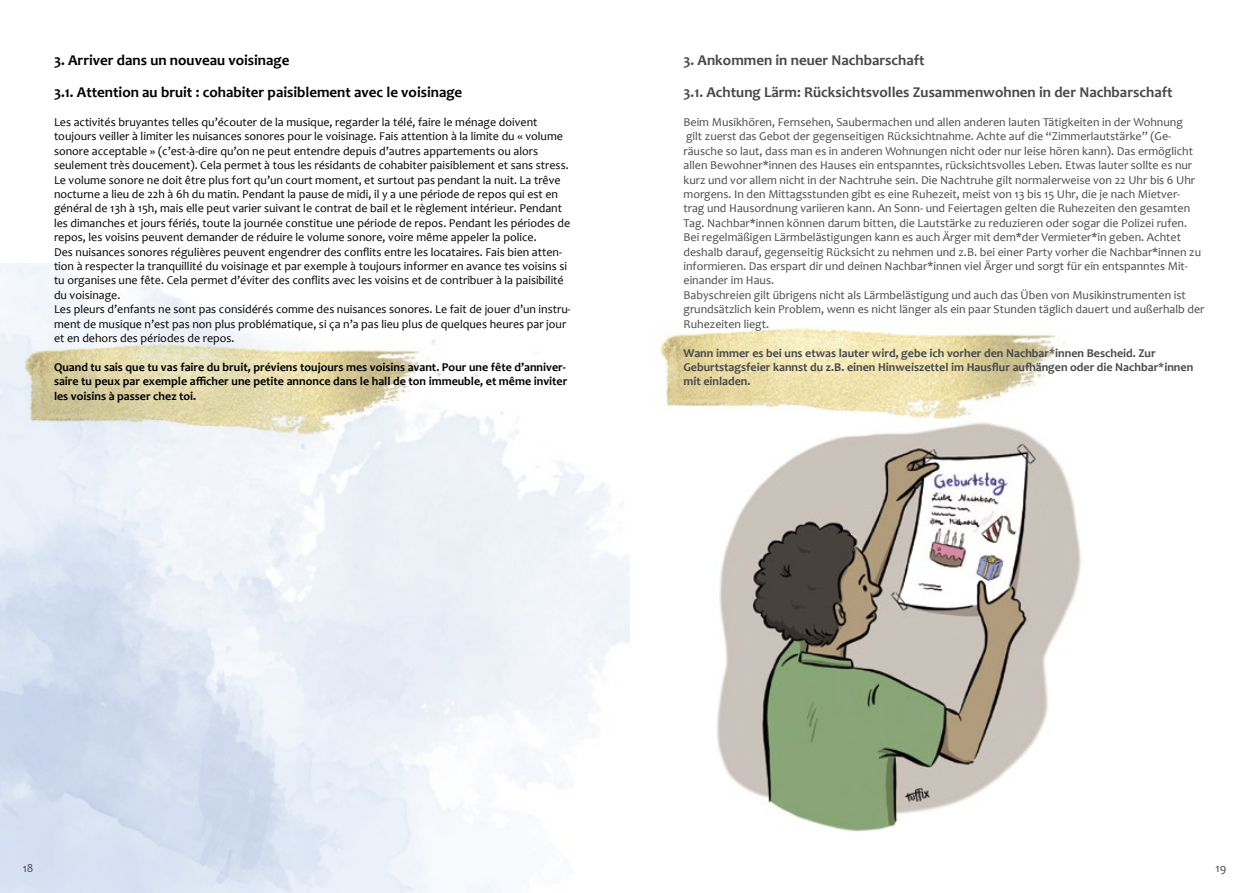
<style>
.page{position:relative;width:1259px;height:893px;background:#fff}
.page>*{position:absolute;margin:0;border:0;box-sizing:border-box;transform-origin:0 0}
.t1{font:700 15px/32.4px "Candara";color:#484848}
.t2{font:700 15px/32.4px "Candara";color:#000}
.t3{font:12px/14.4px "Candara";color:#000}
.t4{font:12px/14.4px "Candara";color:#484848}
.t5{font:700 12px/14.4px "Candara";color:#000}
.t6{font:700 12px/14.4px "Candara";color:#484848}
</style>
<div class="page">
<img style="left:660px;top:328px;width:405px;height:91px">
<img style="left:0;top:340px;width:451px;height:104px">
<img style="left:717px;top:422px;width:364px;height:410px">
<p class="t2" style="left:54px;top:44px;width:410px">3. Arriver dans un nouveau voisinage<br>3.1. Attention au bruit : cohabiter paisiblement avec le voisinage</p>
<p class="t3" style="left:54px;top:115px;width:518px">Les activités bruyantes telles qu’écouter de la musique, regarder la télé, faire le ménage doivent toujours veiller à limiter les nuisances sonores pour le voisinage. Fais attention à la limite du « volume sonore acceptable » (c’est-à-dire qu’on ne peut entendre depuis d’autres appartements ou alors seulement très doucement). Cela permet à tous les résidants de cohabiter paisiblement et sans stress.<br>Le volume sonore ne doit être plus fort qu’un court moment, et surtout pas pendant la nuit. La trêve nocturne a lieu de 22h à 6h du matin. Pendant la pause de midi, il y a une période de repos qui est en général de 13h à 15h, mais elle peut varier suivant le contrat de bail et le règlement intérieur. Pendant les dimanches et jours fériés, toute la journée constitue une période de repos. Pendant les périodes de repos, les voisins peuvent demander de réduire le volume sonore, voire même appeler la police.<br>Des nuisances sonores régulières peuvent engendrer des conflits entre les locataires. Fais bien atten&shy;tion à respecter la tranquillité du voisinage et par exemple à toujours informer en avance tes voisins si tu organises une fête. Cela permet d’éviter des conflits avec les voisins et de contribuer à la paisibilité du voisinage.<br>Les pleurs d’enfants ne sont pas considérés comme des nuisances sonores. Le fait de jouer d’un instru&shy;ment de musique n’est pas non plus problématique, si ça n’a pas lieu plus de quelques heures par jour et en dehors des périodes de repos.</p>
<p class="t5" style="left:54px;top:360px;width:515px">Quand tu sais que tu vas faire du bruit, préviens toujours mes voisins avant. Pour une fête d’anniver&shy;saire tu peux par exemple afficher une petite annonce dans le hall de ton immeuble, et même inviter les voisins à passer chez toi.</p>
<p class="t1" style="left:683px;top:44px;width:490px">3. Ankommen in neuer Nachbarschaft<br>3.1. Achtung Lärm: Rücksichtsvolles Zusammenwohnen in der Nachbarschaft</p>
<p class="t4" style="left:683px;top:115px;width:522px">Beim Musikhören, Fernsehen, Saubermachen und allen anderen lauten Tätigkeiten in der Wohnung<br>gilt zuerst das Gebot der gegenseitigen Rücksichtnahme. Achte auf die “Zimmerlautstärke” (Ge&shy;räusche so laut, dass man es in anderen Wohnungen nicht oder nur leise hören kann). Das ermöglicht allen Bewohner*innen des Hauses ein entspanntes, rücksichtsvolles Leben. Etwas lauter sollte es nur kurz und vor allem nicht in der Nachtruhe sein. Die Nachtruhe gilt normalerweise von 22 Uhr bis 6 Uhr morgens. In den Mittagsstunden gibt es eine Ruhezeit, meist von 13 bis 15 Uhr, die je nach Mietver-<br>trag und Hausordnung variieren kann. An Sonn- und Feiertagen gelten die Ruhezeiten den gesamten Tag. Nachbar*innen können darum bitten, die Lautstärke zu reduzieren oder sogar die Polizei rufen.<br>Bei regelmäßigen Lärmbelästigungen kann es auch Ärger mit dem*der Vermieter*in geben. Achtet deshalb darauf, gegenseitig Rücksicht zu nehmen und z.B. bei einer Party vorher die Nachbar*innen zu informieren. Das erspart dir und deinen Nachbar*innen viel Ärger und sorgt für ein entspanntes Mit&shy;einander im Haus.<br>Babyschreien gilt übrigens nicht als Lärmbelästigung und auch das Üben von Musikinstrumenten ist grundsätzlich kein Problem, wenn es nicht länger als ein paar Stunden täglich dauert und außerhalb der Ruhezeiten liegt.</p>
<p class="t6" style="left:683px;top:345px;width:511px">Wann immer es bei uns etwas lauter wird, gebe ich vorher den Nachbar*innen Bescheid. Zur<br>Geburtstagsfeier kannst du z.B. einen Hinweiszettel im Hausflur aufhängen oder die Nachbar*innen mit einladen.</p>
<p class="t4" style="left:23px;top:861px;width:12px">18</p>
<p class="t4" style="left:1215px;top:861px;width:12px">19</p>
</div>
